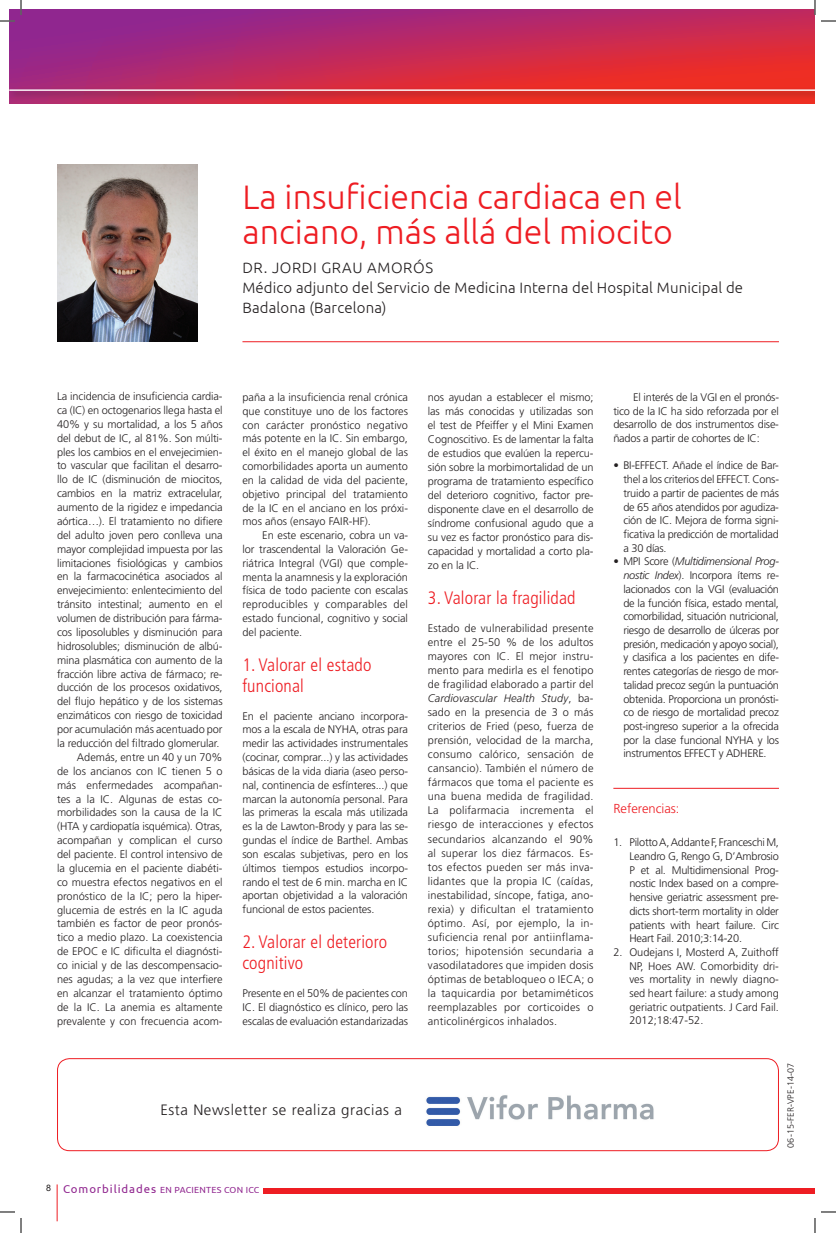
<style>
.page{position:relative;width:836px;height:1233px;background:#fff}
.page>*{position:absolute;margin:0;border:0;box-sizing:border-box;transform-origin:0 0}
.t1{font:300 34px/35px "Ubuntu";color:#ee1d23}
.t2{font:300 condensed 18px/21.1px "Frutiger";letter-spacing:.01em;color:#ee1d23}
.t3{font:300 15px/20px "Ubuntu";letter-spacing:.01em;color:#231f20}
.t4{font:300 15px "Frutiger";letter-spacing:.04em;color:#231f20}
.t5{font:300 13px "Frutiger";color:#ee1d23}
.t6{font:300 11px/13.9px "Frutiger";letter-spacing:-.01em;color:#231f20;text-align:justify}
.t7{font:300 9px "Frutiger";letter-spacing:.01em;color:#231f20}
.t8{font:8.8px "Ubuntu";letter-spacing:.03em;color:#90268f}
.s1{font-style:italic}
.s2{font-size:11.4px}
</style>
<div class="page">
<svg style="left:10px;top:10px;width:805px;height:94px;background:#be295d"></svg>
<div style="left:264px;top:1187px;width:551px;height:6px;background:#ee1d23"></div>
<hr style="left:57px;top:1184px;width:1px;height:37px;background:#ee1d23">
<div style="left:10px;top:87px;width:805px;height:13px;background:#231f20;opacity:.6"></div>
<hr style="left:10px;top:89px;width:805px;height:2px;background:#fff">
<div style="left:57px;top:1058px;width:722px;height:93px;border:1px solid #ee1d23;border-radius:12px"></div>
<img style="left:426px;top:1095px;width:228px;height:31px">
<hr style="left:613px;top:788px;width:166px;height:1px;background:#ee1d23">
<img style="left:57px;top:164px;width:141px;height:178px">
<hr style="left:242px;top:341px;width:537px;height:1px;background:#ee1d23">
<svg style="left:0;top:1211px;width:15px;height:1px"></svg>
<svg style="left:821px;top:1211px;width:15px;height:1px"></svg>
<svg style="left:0;top:0;width:22px;height:22px"></svg>
<svg style="left:20px;top:1218px;width:2px;height:15px"></svg>
<svg style="left:814px;top:0;width:22px;height:22px"></svg>
<svg style="left:814px;top:1218px;width:2px;height:15px"></svg>
<h1 class="t1" style="left:242px;top:179px;width:441px">La insuficiencia cardiaca en el anciano, más allá del miocito</h1>
<h3 class="t3" style="left:242px;top:257px;width:502px">Dr. Jordi Grau Amorós<br>Médico adjunto del Servicio de Medicina I nterna del Hospital Municipal de<br>Badalona (Barcelona)</h3>
<p class="t6" style="left:57px;top:389px;width:167px;text-align:right">La incidencia de insuficiencia cardia&shy;ca (IC) en octogenarios llega hasta el 40% y su mortalidad, a los 5 años del debut de IC, al 81%. Son múlti&shy;ples los cambios en el envejecimien&shy;to vascular que facilitan el desarro&shy;llo de IC (disminución de miocitos, cambios en la matriz extracelular, aumento de la rigidez e impedancia aórtica…). El tratamiento no difiere del adulto joven pero conlleva una mayor complejidad impuesta por las limitaciones fisiológicas y cambios en la farmacocinética asociados al envejecimiento: enlentecimiento del tránsito intestinal; aumento en el volumen de distribución para fárma&shy;cos liposolubles y disminución para hidrosolubles; disminución de albú&shy;mina plasmática con aumento de la fracción libre activa de fármaco; re&shy;ducción de los procesos oxidativos, del flujo hepático y de los sistemas enzimáticos con riesgo de toxicidad por acumulación más acentuado por la reducción del filtrado glomerular.<br>Además, entre un 40 y un 70%<br>de los ancianos con IC tienen 5 o más enfermedades acompañan&shy;tes a la IC. Algunas de estas co&shy;morbilidades son la causa de la IC (HTA y cardiopatía isquémica). Otras, acompañan y complican el curso del paciente. El control intensivo de la glucemia en el paciente diabéti&shy;co muestra efectos negativos en el pronóstico de la IC; pero la hiper&shy;glucemia de estrés en la IC aguda también es factor de peor pronós&shy;tico a medio plazo. La coexistencia de EPOC e IC dificulta el diagnósti&shy;co inicial y de las descompensacio&shy;nes agudas; a la vez que interfiere en alcanzar el tratamiento óptimo de la IC. La anemia es altamente prevalente y con frecuencia acom-</p>
<p class="t6" style="left:242px;top:390px;width:167px">paña a la insuficiencia renal crónica que constituye uno de los factores con carácter pronóstico negativo más potente en la IC. Sin embargo, el éxito en el manejo global de las comorbilidades aporta un aumento en la calidad de vida del paciente, objetivo principal del tratamiento de la IC en el anciano en los próxi&shy;mos años (ensayo FAIR-HF).</p>
<p class="t6" style="left:242px;top:528px;width:167px;text-indent:20px">En este escenario, cobra un va&shy;lor trascendental la Valoración Ge&shy;riátrica Integral (VGI) que comple&shy;menta la anamnesis y la exploración física de todo paciente con escalas reproducibles y comparables del estado funcional, cognitivo y social del paciente.</p>
<h2 class="t2" style="left:242px;top:654px;width:130px">1. Valorar el estado funcional</h2>
<p class="t6" style="left:242px;top:709px;width:167px">En el paciente anciano incorpora&shy;mos a la escala de NYHA, otras para medir las actividades instrumentales (cocinar, comprar...) y las actividades básicas de la vida diaria (aseo perso&shy;nal, continencia de esfínteres...) que marcan la autonomía personal. Para las primeras la escala más utilizada es la de Lawton-Brody y para las se&shy;gundas el índice de Barthel. Ambas son escalas subjetivas, pero en los últimos tiempos estudios incorpo&shy;rando el test de 6 min. marcha en IC aportan objetividad a la valoración funcional de estos pacientes.</p>
<h2 class="t2" style="left:242px;top:931px;width:146px">2. Valorar el deterioro cognitivo</h2>
<p class="t6" style="left:242px;top:986px;width:167px">Presente en el 50% de pacientes con IC. El diagnóstico es clínico, pero las escalas de evaluación estandarizadas</p>
<p class="t6" style="left:428px;top:390px;width:167px">nos ayudan a establecer el mismo; las más conocidas y utilizadas son el test de Pfeiffer y el Mini Examen Cognoscitivo. Es de lamentar la falta de estudios que evalúen la repercu&shy;sión sobre la morbimortalidad de un programa de tratamiento específico del deterioro cognitivo, factor pre&shy;disponente clave en el desarrollo de síndrome confusional agudo que a su vez es factor pronóstico para dis&shy;capacidad y mortalidad a corto pla&shy;zo en la IC.</p>
<h2 class="t2" style="left:428px;top:588px;width:149px">3. Valorar la fragilidad</h2>
<p class="t6" style="left:428px;top:622px;width:167px">Estado de vulnerabilidad presente entre el 25-50 % de los adultos mayores con IC. El mejor instru&shy;mento para medirla es el fenotipo de fragilidad elaborado a partir del <span class="s1">Cardiovascular Health Study</span>, ba&shy;sado en la presencia de 3 o más criterios de Fried (peso, fuerza de prensión, velocidad de la marcha, consumo calórico, sensación de cansancio). También el número de fármacos que toma el paciente es una buena medida de fragilidad.<br>La polifarmacia incrementa el riesgo de interacciones y efectos secundarios alcanzando el 90% al superar los diez fármacos. Es&shy;tos efectos pueden ser más inva&shy;lidantes que la propia IC (caídas, inestabilidad, síncope, fatiga, ano&shy;rexia) y dificultan el tratamiento óptimo. Así, por ejemplo, la in&shy;suficiencia renal por antiinflama&shy;torios; hipotensión secundaria a vasodilatadores que impiden dosis óptimas de betabloqueo o IECA; o la taquicardia por betamiméticos reemplazables por corticoides o anticolinérgicos inhalados.</p>
<h3 class="t4" style="left:160px;top:1101px;width:243px">Esta Newsletter se realiza gracias a</h3>
<p class="t8" style="left:46px;top:1184px;width:215px"><sup>8</sup> <span class="s2">COMORBILIDADES</span> EN PACIENTES CON ICC</p>
<p class="t6" style="left:613px;top:390px;width:167px;text-indent:20px">El interés de la VGI en el pronós&shy;tico de la IC ha sido reforzada por el desarrollo de dos instrumentos dise&shy;ñados a partir de cohortes de IC:</p>
<p class="t6" style="left:623px;top:459px;width:157px;text-indent:-10px">• BI-EFFECT. Añade el índice de Bar&shy;thel a los criterios del EFFECT. Cons&shy;truido a partir de pacientes de más de 65 años atendidos por agudiza&shy;ción de IC. Mejora de forma signi&shy;ficativa la predicción de mortalidad a 30 días.</p>
<p class="t6" style="left:623px;top:555px;width:157px;text-indent:-10px">• MPI Score (<span class="s1">Multidimensional Prog&shy;nostic Index</span>). Incorpora ítems re&shy;lacionados con la VGI (evaluación de la función física, estado mental, comorbilidad, situación nutricional, riesgo de desarrollo de úlceras por presión, medicación y apoyo social), y clasifica a los pacientes en dife&shy;rentes categorías de riesgo de mor&shy;talidad precoz según la puntuación obtenida. Proporciona un pronósti&shy;co de riesgo de mortalidad precoz post-ingreso superior a la ofrecida por la clase funcional NYHA y los instrumentos EFFECT y ADHERE.</p>
<p class="t5" style="left:613px;top:801px;width:68px">Referencias:</p>
<p class="t6" style="left:629px;top:835px;width:151px;text-indent:-16px">1. Pilotto A, Addante F, Franceschi M, Leandro G, Rengo G, D’Ambrosio P et al. Multidimensional Prog&shy;nostic Index based on a compre&shy;hensive geriatric assessment pre&shy;dicts short-term mortality in older patients with heart failure. Circ Heart Fail. 2010;3:14-20.</p>
<p class="t6" style="left:629px;top:945px;width:151px;text-indent:-16px">2. Oudejans I, Mosterd A, Zuithoff NP, Hoes AW. Comorbidity dri&shy;ves mortality in newly diagno&shy;sed heart failure: a study among geriatric outpatients. J Card Fail.<br>2012;18:47-52.</p>
<p class="t7" style="left:785px;top:1147px;width:86px;rotate:-90deg">06-15-FER-VPE-14-07</p>
</div>
